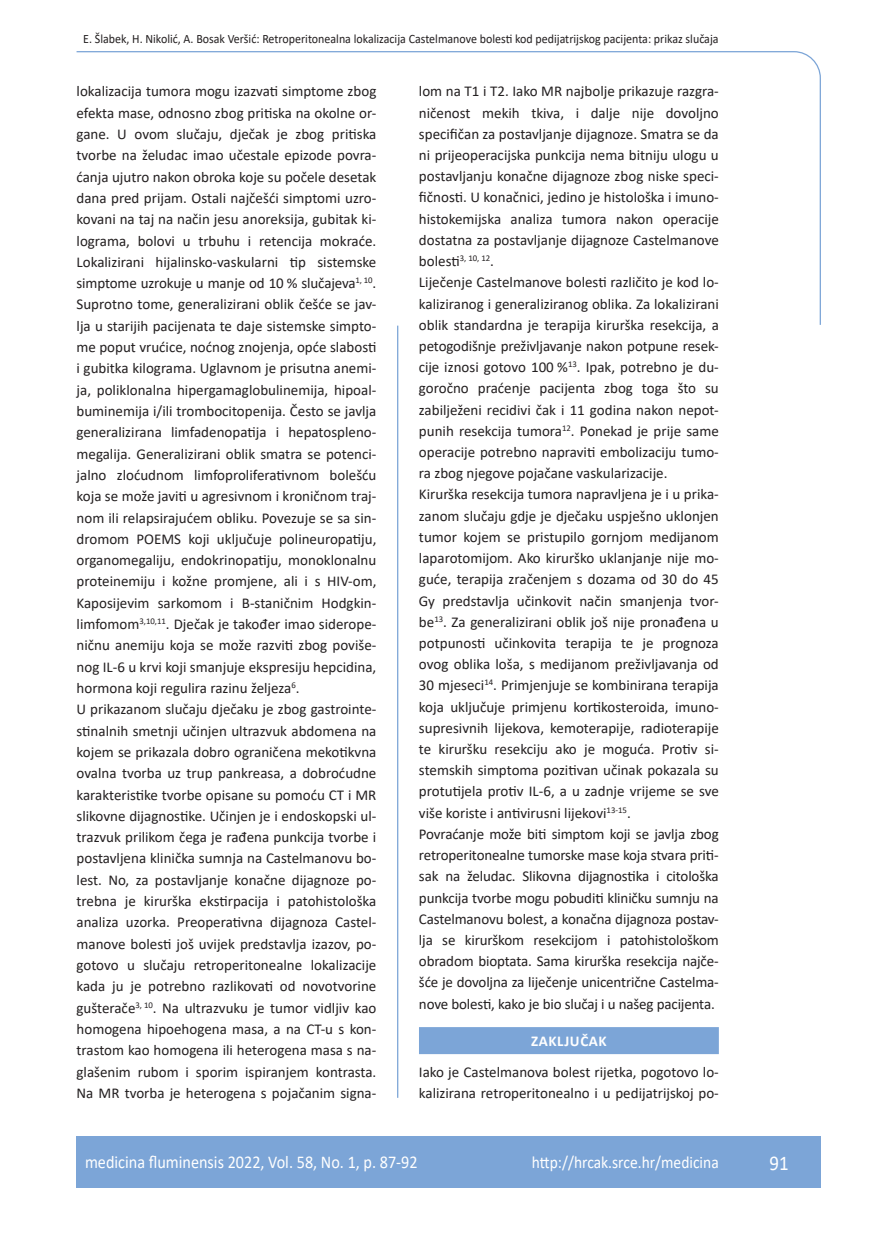
<style>
.page{position:relative;width:872px;height:1234px;background:#fff}
.page>*{position:absolute;margin:0;border:0;box-sizing:border-box;transform-origin:0 0}
.t1{font:21px "Calibri";color:#fff;scale:.9 1}
.t2{font:18px "Calibri";color:#fff;scale:.9 1}
.t3{font:17.25px "Calibri";color:#fff;scale:.9 1}
.osnovni_tekst{font:15px/21.3px "Calibri";color:#231f20;text-align:justify}
.naslov_ruler{font:700 15px "Calibri";letter-spacing:.04em;color:#fff}
.glava{font:12.75px "Calibri";color:#231f20;scale:.94 1}
</style>
<div class="page">
<svg style="left:76px;top:51px;width:745px;height:275px"></svg>
<hr style="left:397px;top:325px;width:1px;height:772px;background:#7ca5d7">
<div style="left:77px;top:1135px;width:744px;height:51px;background:#7ca5d7"></div>
<div style="left:419px;top:1026px;width:300px;height:27px;background:#7ca5d7"></div>
<p class="glava" style="left:83px;top:29px;width:677px">E. Šlabek, H. Nikolić, A. Bosak Veršić: Retroperitonealna lokalizacija Castelmanove bolesti kod pedijatrijskog pacijenta: prikaz slučaja</p>
<p class="osnovni_tekst" style="left:77px;top:80px;width:301px">lokalizacija tumora mogu izazvati simptome zbog efekta mase, odnosno zbog pritiska na okolne or&shy;gane. U ovom slučaju, dječak je zbog pritiska tvorbe na želudac imao učestale epizode povra&shy;ćanja ujutro nakon obroka koje su počele desetak dana pred prijam. Ostali najčešći simptomi uzro&shy;kovani na taj na način jesu anoreksija, gubitak ki&shy;lograma, bolovi u trbuhu i retencija mokraće.<br>Lokalizirani hijalinsko-vaskularni tip sistemske simptome uzrokuje u manje od 10 % slučajeva<sup>1,</sup> <sup>10</sup>.<br>Suprotno tome, generalizirani oblik češće se jav&shy;lja u starijih pacijenata te daje sistemske simpto&shy;me poput vrućice, noćnog znojenja, opće slabosti i gubitka kilograma. Uglavnom je prisutna anemi&shy;ja, poliklonalna hipergamaglobulinemija, hipoal&shy;buminemija i/ili trombocitopenija. Često se javlja generalizirana limfadenopatija i hepatospleno&shy;megalija. Generalizirani oblik smatra se potenci&shy;jalno zloćudnom limfoproliferativnom bolešću koja se može javiti u agresivnom i kroničnom traj&shy;nom ili relapsirajućem obliku. Povezuje se sa sin&shy;dromom POEMS koji uključuje polineuropatiju, organomegaliju, endokrinopatiju, monoklonalnu proteinemiju i kožne promjene, ali i s HIV-om, Kaposijevim sarkomom i B-staničnim Hodgkin&shy;limfomom<sup>3,10,11</sup>. Dječak je također imao siderope&shy;ničnu anemiju koja se može razviti zbog poviše&shy;nog IL-6 u krvi koji smanjuje ekspresiju hepcidina, hormona koji regulira razinu željeza<sup>6</sup>.</p>
<p class="osnovni_tekst" style="left:77px;top:698px;width:301px">U prikazanom slučaju dječaku je zbog gastrointe&shy;stinalnih smetnji učinjen ultrazvuk abdomena na kojem se prikazala dobro ograničena mekotikvna ovalna tvorba uz trup pankreasa, a dobroćudne karakteristike tvorbe opisane su pomoću CT i MR slikovne dijagnostike. Učinjen je i endoskopski ul&shy;trazvuk prilikom čega je rađena punkcija tvorbe i postavljena klinička sumnja na Castelmanovu bo&shy;lest. No, za postavljanje konačne dijagnoze po&shy;trebna je kirurška ekstirpacija i patohistološka analiza uzorka. Preoperativna dijagnoza Castel&shy;manove bolesti još uvijek predstavlja izazov, po&shy;gotovo u slučaju retroperitonealne lokalizacije kada ju je potrebno razlikovati od novotvorine gušterače<sup>3,</sup> <sup>10</sup>. Na ultrazvuku je tumor vidljiv kao homogena hipoehogena masa, a na CT-u s kon&shy;trastom kao homogena ili heterogena masa s na&shy;glašenim rubom i sporim ispiranjem kontrasta.<br>Na MR tvorba je heterogena s pojačanim signa-</p>
<p class="osnovni_tekst" style="left:419px;top:80px;width:301px">lom na T1 i T2. Iako MR najbolje prikazuje razgra&shy;ničenost mekih tkiva, i dalje nije dovoljno specifičan za postavljanje dijagnoze. Smatra se da ni prijeoperacijska punkcija nema bitniju ulogu u postavljanju konačne dijagnoze zbog niske speci&shy;fičnosti. U konačnici, jedino je histološka i imuno&shy;histokemijska analiza tumora nakon operacije dostatna za postavljanje dijagnoze Castelmanove bolesti<sup>3,</sup> <sup>10,</sup> <sup>12</sup>.</p>
<p class="osnovni_tekst" style="left:419px;top:271px;width:301px">Liječenje Castelmanove bolesti različito je kod lo&shy;kaliziranog i generaliziranog oblika. Za lokalizirani oblik standardna je terapija kirurška resekcija, a petogodišnje preživljavanje nakon potpune resek&shy;cije iznosi gotovo 100 %<sup>13</sup>. Ipak, potrebno je du&shy;goročno praćenje pacijenta zbog toga što su zabilježeni recidivi čak i 11 godina nakon nepot&shy;punih resekcija tumora<sup>12</sup>. Ponekad je prije same operacije potrebno napraviti embolizaciju tumo&shy;ra zbog njegove pojačane vaskularizacije.</p>
<p class="osnovni_tekst" style="left:419px;top:483px;width:301px">Kirurška resekcija tumora napravljena je i u prika&shy;zanom slučaju gdje je dječaku uspješno uklonjen tumor kojem se pristupilo gornjom medijanom laparotomijom. Ako kirurško uklanjanje nije mo&shy;guće, terapija zračenjem s dozama od 30 do 45<br>Gy predstavlja učinkovit način smanjenja tvor&shy;be<sup>13</sup>. Za generalizirani oblik još nije pronađena u potpunosti učinkovita terapija te je prognoza ovog oblika loša, s medijanom preživljavanja od 30 mjeseci<sup>14</sup>. Primjenjuje se kombinirana terapija koja uključuje primjenu kortikosteroida, imuno&shy;supresivnih lijekova, kemoterapije, radioterapije te kiruršku resekciju ako je moguća. Protiv si&shy;stemskih simptoma pozitivan učinak pokazala su protutijela protiv IL-6, a u zadnje vrijeme se sve više koriste i antivirusni lijekovi<sup>13-15</sup>.</p>
<p class="osnovni_tekst" style="left:419px;top:822px;width:301px">Povraćanje može biti simptom koji se javlja zbog retroperitonealne tumorske mase koja stvara priti&shy;sak na želudac. Slikovna dijagnostika i citološka punkcija tvorbe mogu pobuditi kliničku sumnju na Castelmanovu bolest, a konačna dijagnoza postav&shy;lja se kirurškom resekcijom i patohistološkom obradom bioptata. Sama kirurška resekcija najče&shy;šće je dovoljna za liječenje unicentrične Castelma&shy;nove bolesti, kako je bio slučaj i u našeg pacijenta.</p>
<p class="naslov_ruler" style="left:531px;top:1030px;width:77px">ZAKLJUČAK</p>
<p class="osnovni_tekst" style="left:419px;top:1060px;width:301px">Iako je Castelmanova bolest rijetka, pogotovo lo&shy;kalizirana retroperitonealno i u pedijatrijskoj po-</p>
<p class="t2" style="left:85px;top:1149px;width:371px">medicina fluminensis 2022, Vol. 58, No. 1, p. 87-92</p>
<p class="t3" style="left:532px;top:1150px;width:209px">http://hrcak.srce.hr/medicina</p>
<p class="t1" style="left:769px;top:1147px;width:23px">91</p>
</div>
